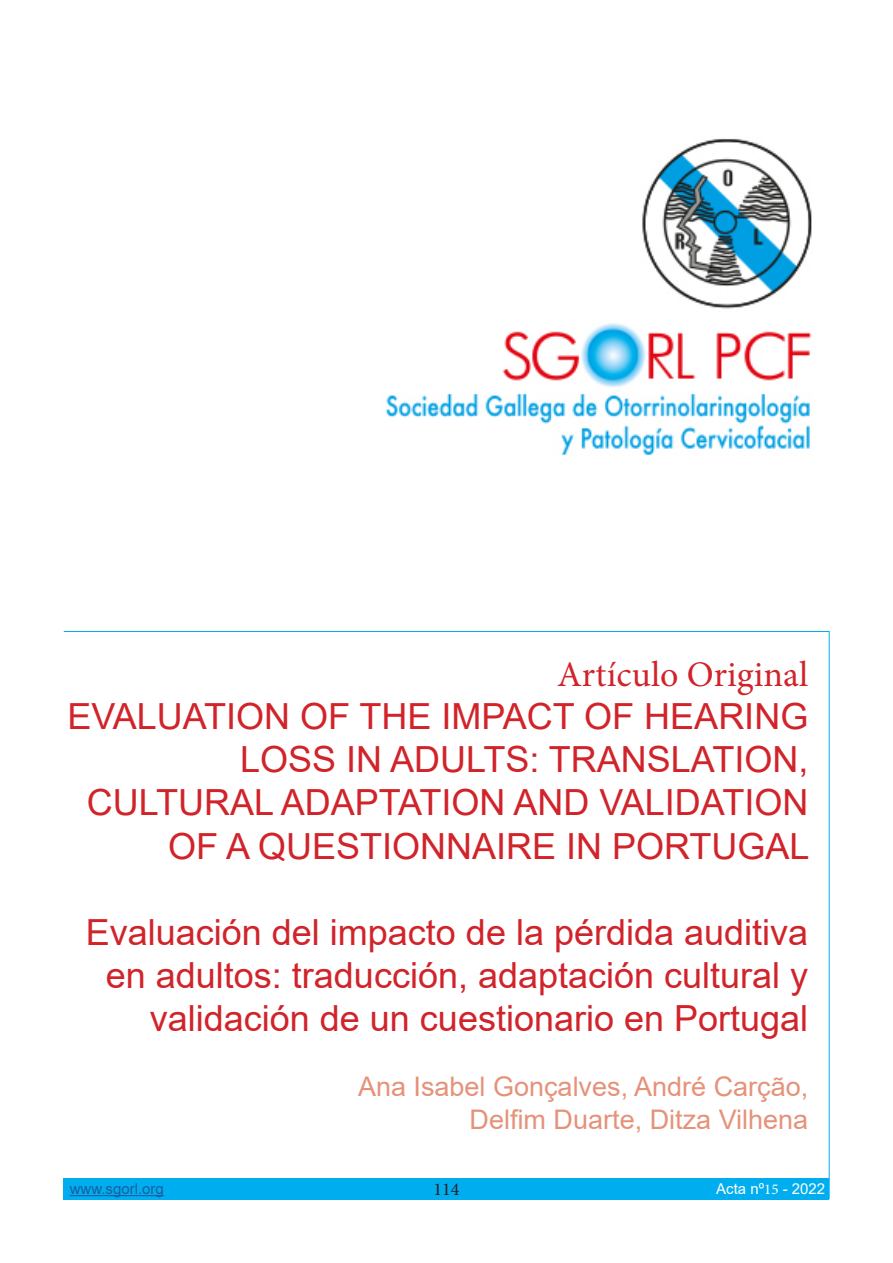
<style>
.page{position:relative;width:893px;height:1263px;background:#fff}
.page>*{position:absolute;margin:0;border:0;box-sizing:border-box;transform-origin:0 0}
.t1{font:36px/43.2px "Arial";color:#d1232a;text-align:right}
.t2{font:36px "Minion Pro";color:#d1232a}
.t3{font:27px "Arial";color:#e59279}
.t4{font:18px "Minion Pro";color:#231f20}
.t5{font:15px "Arial";color:#175d9e}
.t6{font:15px "Arial";color:#fff}
.s1{font-family:"Minion Pro"}
</style>
<div class="page">
<img style="left:386px;top:139px;width:426px;height:316px">
<div style="left:64px;top:1178px;width:765px;height:21px;background:#00aeef"></div>
<hr style="left:70px;top:1195px;width:94px;height:1px;background:#175d9e">
<hr style="left:64px;top:631px;width:765px;height:1px;background:#00aeef">
<hr style="left:829px;top:631px;width:1px;height:568px;background:#00aeef">
<p class="t2" style="left:557px;top:650px;width:253px">Artículo Original</p>
<p class="t1" style="left:67px;top:694px;width:744px">EVALUATION OF THE IMPACT OF HEARING LOSS IN ADULTS: TRANSLATION, CULTURAL ADAPTATION AND VALIDATION OF A QUESTIONNAIRE IN PORTUGAL</p>
<p class="t1" style="left:86px;top:910px;width:724px">Evaluación del impacto de la pérdida auditiva en adultos: traducción, adaptación cultural y validación de un cuestionario en Portugal</p>
<p class="t3" style="left:358px;top:1068px;width:452px">Ana Isabel Gonçalves, André Carção,</p>
<p class="t3" style="left:470px;top:1100px;width:340px">Delfim Duarte, Ditza Vilhena</p>
<p class="t5" style="left:70px;top:1178px;width:96px">www.sgorl.org</p>
<p class="t4" style="left:433px;top:1177px;width:27px">114</p>
<p class="t6" style="left:716px;top:1178px;width:111px">Acta nº<span class="s1">15</span> - 2022</p>
</div>
